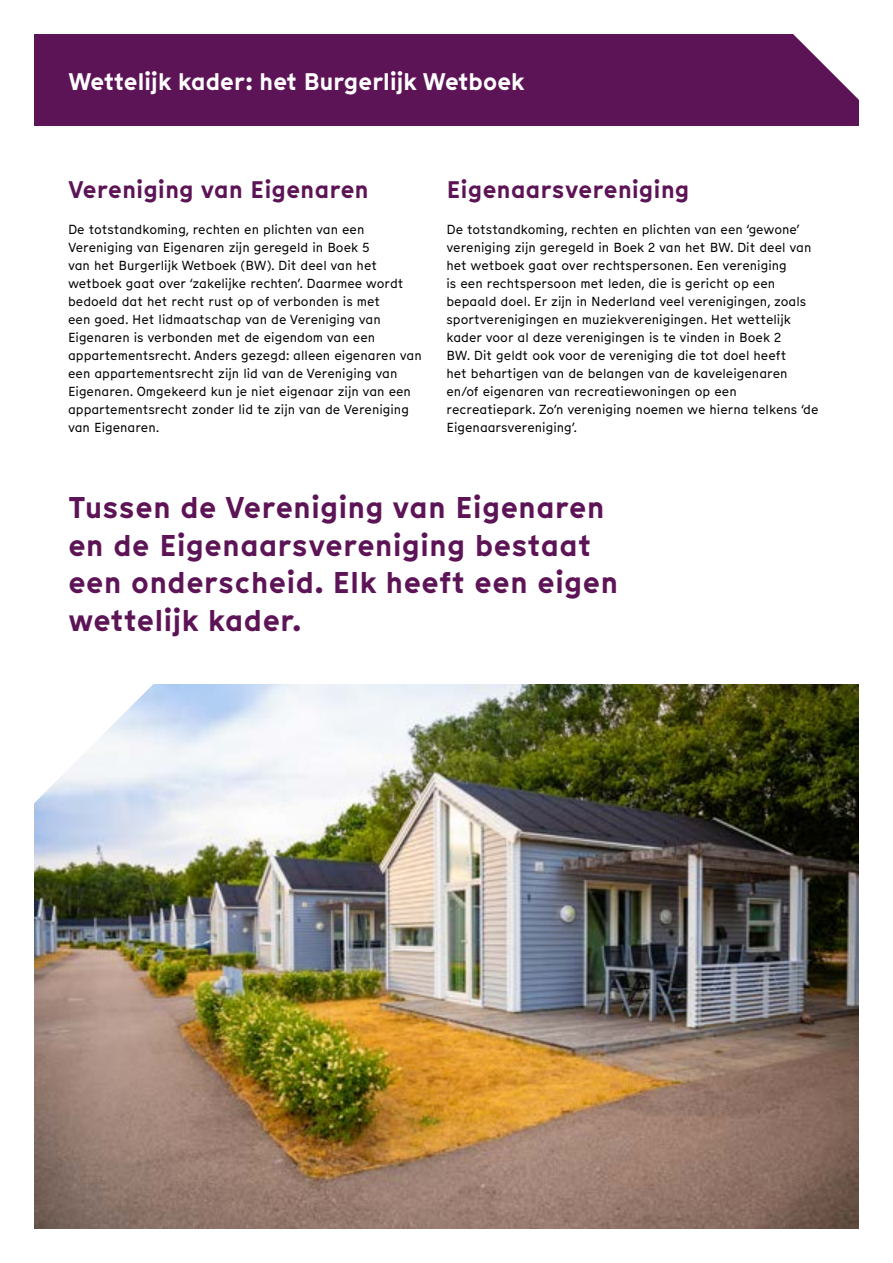
<style>
.page{position:relative;width:893px;height:1263px;background:#fff}
.page>*{position:absolute;margin:0;border:0;box-sizing:border-box;transform-origin:0 0}
.t1{font:700 30px/37.5px "Munken Sans";color:#5d1456}
.t2{font:700 24px "Munken Sans";letter-spacing:-.005em;color:#5d1456}
.t3{font:700 24px "Munken Sans";letter-spacing:-.02em;color:#fff}
.t4{font:13.2px/18px "Munken Sans";color:#000}
</style>
<div class="page">
<div style="left:34px;top:34px;width:825px;height:92px;background:#5d1456"></div>
<svg style="left:793px;top:34px;width:66px;height:66px"></svg>
<img style="left:34px;top:684px;width:825px;height:545px">
<svg style="left:34px;top:684px;width:120px;height:120px"></svg>
<h2 class="t3" style="left:68px;top:64px;width:458px">Wettelijk kader: het Burgerlijk Wetboek</h2>
<h2 class="t2" style="left:68px;top:172px;width:302px">Vereniging van Eigenaren</h2>
<p class="t4" style="left:68px;top:220px;width:355px">De totstandkoming, rechten en plichten van een Vereniging van Eigenaren zijn geregeld in Boek 5<br>van het Burgerlijk Wetboek (BW). Dit deel van het wetboek gaat over ‘zakelijke rechten’. Daarmee wordt bedoeld dat het recht rust op of verbonden is met<br>een goed. Het lidmaatschap van de Vereniging van Eigenaren is verbonden met de eigendom van een appartementsrecht. Anders gezegd: alleen eigenaren van een appartementsrecht zijn lid van de Vereniging van Eigenaren. Omgekeerd kun je niet eigenaar zijn van een appartementsrecht zonder lid te zijn van de Vereniging van Eigenaren.</p>
<h2 class="t2" style="left:446px;top:172px;width:244px">Eigenaarsvereniging</h2>
<p class="t4" style="left:446px;top:220px;width:373px">De totstandkoming, rechten en plichten van een ‘gewone’ vereniging zijn geregeld in Boek 2 van het BW. Dit deel van het wetboek gaat over rechtspersonen. Een vereniging<br>is een rechtspersoon met leden, die is gericht op een bepaald doel. Er zijn in Nederland veel verenigingen, zoals sportverenigingen en muziekverenigingen. Het wettelijk kader voor al deze verenigingen is te vinden in Boek 2<br>BW. Dit geldt ook voor de vereniging die tot doel heeft<br>het behartigen van de belangen van de kaveleigenaren en/of eigenaren van recreatiewoningen op een recreatiepark. Zo’n vereniging noemen we hierna telkens ‘de Eigenaarsvereniging’.</p>
<h1 class="t1" style="left:68px;top:487px;width:552px">Tussen de Vereniging van Eigenaren en de Eigenaarsvereniging bestaat een onderscheid. Elk heeft een eigen wettelijk kader.</h1>
</div>
